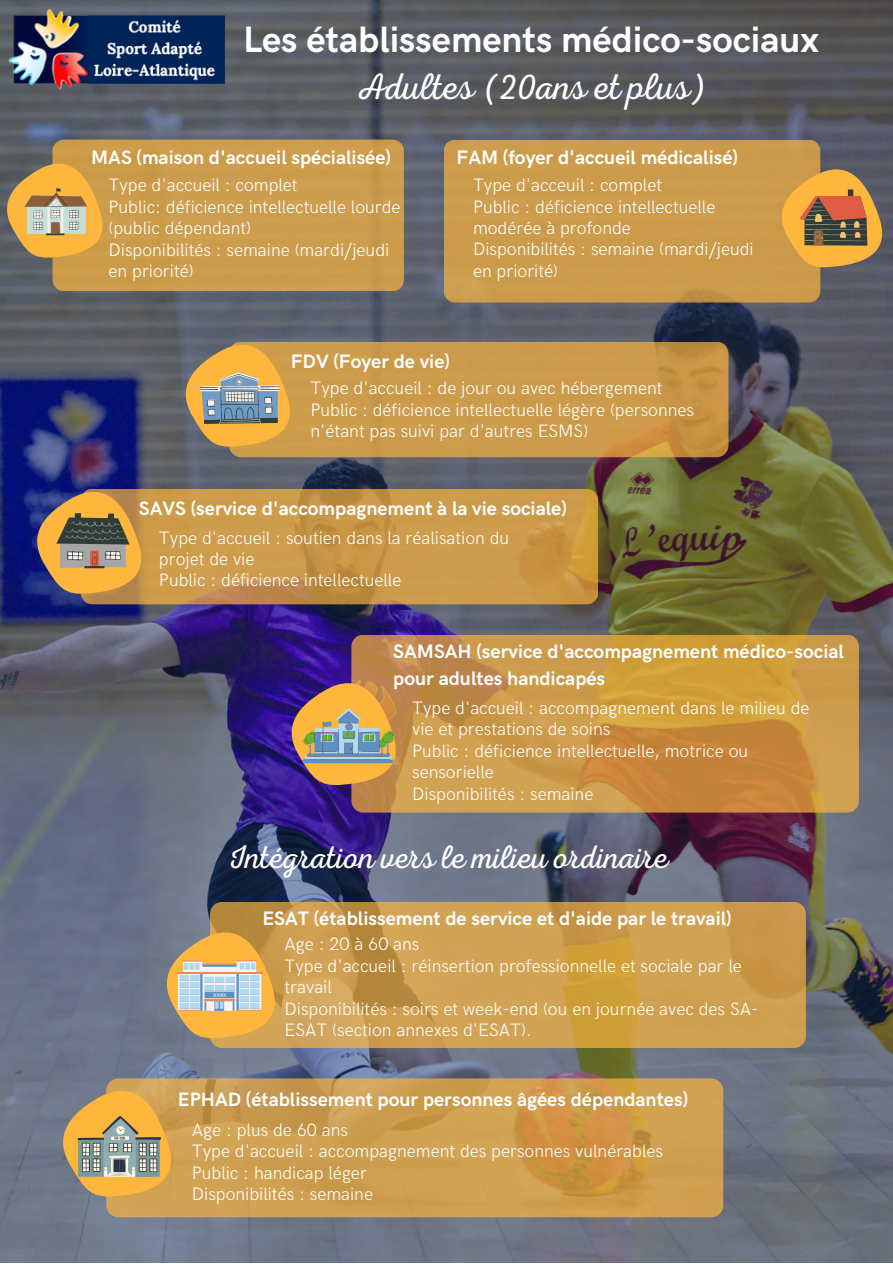
<style>
.page{position:relative;width:893px;height:1264px;background:#fff}
.page>*{position:absolute;margin:0;border:0;box-sizing:border-box;transform-origin:0 0}
.t1{font:37.5px "RTL Adam Script Light";color:#fff}
.t2{font:700 36.9px "HK Grotesk";color:#fff}
.t3{font:33px "RTL Adam Script Light";color:#fff}
.t4{font:700 19.5px/27px "HK Grotesk";color:#fff}
.t5{font:300 18px/21.3px "HK Grotesk";color:#fff}
</style>
<div class="page">
<img style="left:0;top:0;width:892px;height:1262px">
<div style="left:52px;top:140px;width:352px;height:151px;background:#cc9c4d;border-radius:11px"></div>
<svg style="left:0;top:153px;width:103px;height:106px"></svg>
<div style="left:443px;top:140px;width:377px;height:162px;background:#cc9b4b;border-radius:11px"></div>
<svg style="left:782px;top:158px;width:110px;height:111px;background:#ae834a"></svg>
<svg style="left:351px;top:634px;width:507px;height:178px;background:#ca9544"></svg>
<svg style="left:106px;top:1078px;width:617px;height:139px;background:#ce9c4e"></svg>
<svg style="left:210px;top:901px;width:595px;height:146px;background:#cc9d4e"></svg>
<svg style="left:56px;top:1078px;width:127px;height:120px;background:#bc9f69"></svg>
<svg style="left:159px;top:920px;width:127px;height:120px;background:#c5a978"></svg>
<hr style="left:177px;top:971px;width:85px;height:2px;background:#e88d5f">
<svg style="left:284px;top:671px;width:123px;height:116px;background:#a6836a"></svg>
<img style="left:0;top:0;width:241px;height:101px">
<svg style="left:81px;top:489px;width:517px;height:115px;background:#c99748"></svg>
<svg style="left:229px;top:341px;width:499px;height:116px;background:#ca9849"></svg>
<svg style="left:178px;top:333px;width:123px;height:116px;background:#b09667"></svg>
<svg style="left:30px;top:480px;width:123px;height:116px;background:#997b5a"></svg>
<p class="t2" style="left:243px;top:19px;width:577px">Les établissements médico-sociaux</p>
<p class="t1" style="left:357px;top:65px;width:350px">Adultes (20ans et plus)</p>
<p class="t4" style="left:91px;top:145px;width:301px">MAS (maison d'accueil spécialisée)</p>
<p class="t5" style="left:109px;top:175px;width:191px">Type d'accueil : complet</p>
<p class="t5" style="left:109px;top:197px;width:293px">Public: déficience intellectuelle lourde (public dépendant)</p>
<p class="t5" style="left:109px;top:239px;width:282px">Disponibilités : semaine (mardi/jeudi en priorité)</p>
<p class="t4" style="left:456px;top:145px;width:283px">FAM (foyer d'accueil médicalisé)</p>
<p class="t5" style="left:473px;top:175px;width:191px">Type d'acceuil : complet</p>
<p class="t5" style="left:473px;top:196px;width:244px">Public : déficience intellectuelle modérée à profonde</p>
<p class="t5" style="left:473px;top:239px;width:282px">Disponibilités : semaine (mardi/jeudi en priorité)</p>
<p class="t4" style="left:291px;top:349px;width:161px">FDV (Foyer de vie)</p>
<p class="t5" style="left:310px;top:378px;width:353px">Type d'accueil : de jour ou avec hébergement</p>
<p class="t5" style="left:310px;top:399px;width:385px">Public : déficience intellectuelle légère (personnes n'étant pas suivi par d'autres ESMS)</p>
<p class="t4" style="left:139px;top:496px;width:429px">SAVS (service d'accompagnement à la vie sociale)</p>
<p class="t5" style="left:159px;top:527px;width:352px">Type d'accueil : soutien dans la réalisation du projet de vie</p>
<p class="t5" style="left:159px;top:570px;width:244px">Public : déficience intellectuelle</p>
<p class="t4" style="left:393px;top:639px;width:452px">SAMSAH (service d'accompagnement médico-social pour adultes handicapés</p>
<p class="t5" style="left:412px;top:698px;width:399px">Type d'accueil : accompagnement dans le milieu de vie et prestations de soins</p>
<p class="t5" style="left:412px;top:740px;width:337px">Public : déficience intellectuelle, motrice ou sensorielle</p>
<p class="t5" style="left:412px;top:783px;width:183px">Disponibilités : semaine</p>
<p class="t3" style="left:228px;top:837px;width:442px">Intégration vers le milieu ordinaire</p>
<p class="t4" style="left:262px;top:905px;width:470px">ESAT (établissement de service et d'aide par le travail)</p>
<p class="t5" style="left:284px;top:934px;width:136px">Age : 20 à 60 ans</p>
<p class="t5" style="left:284px;top:955px;width:459px">Type d'accueil : réinsertion professionnelle et sociale par le travail</p>
<p class="t5" style="left:284px;top:998px;width:475px">Disponibilités : soirs et week-end (ou en journée avec des SA-<br>ESAT (section annexes d'ESAT).</p>
<p class="t4" style="left:178px;top:1087px;width:511px">EPHAD (établissement pour personnes âgées dépendantes)</p>
<p class="t5" style="left:192px;top:1119px;width:158px">Age : plus de 60 ans</p>
<p class="t5" style="left:192px;top:1141px;width:472px">Type d'accueil : accompagnement des personnes vulnérables</p>
<p class="t5" style="left:192px;top:1162px;width:176px">Public : handicap léger</p>
<p class="t5" style="left:192px;top:1183px;width:183px">Disponibilités : semaine</p>
</div>
